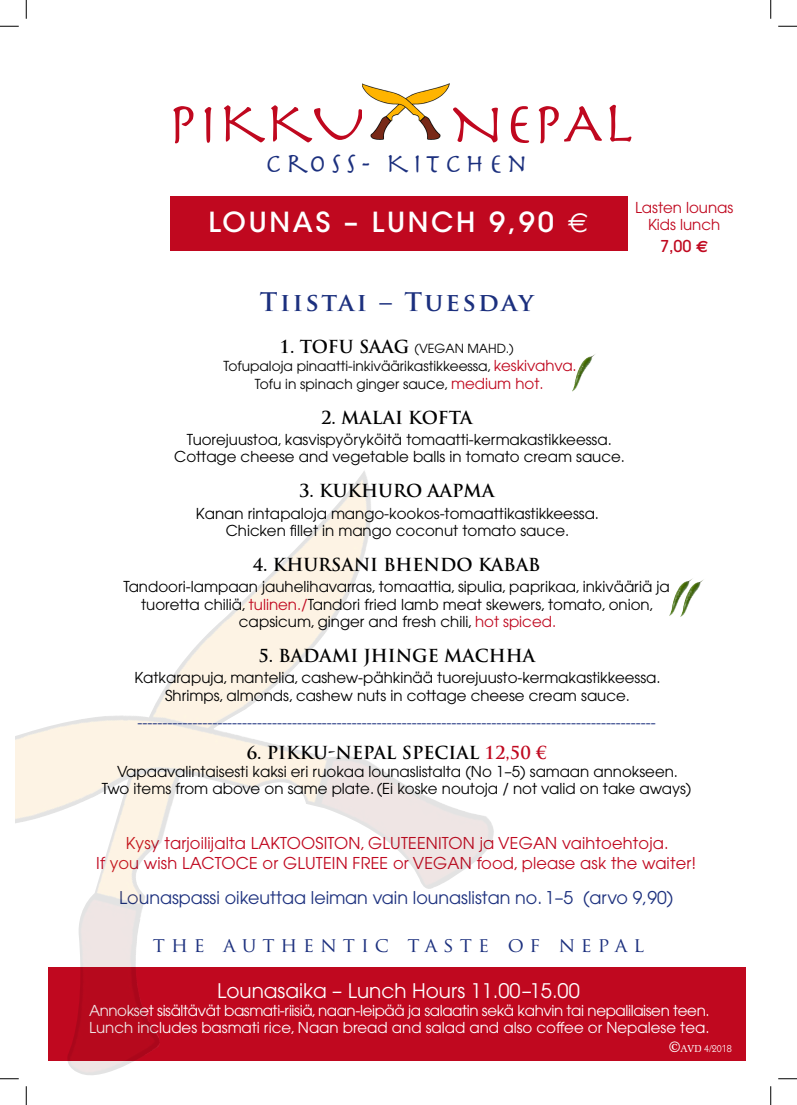
<style>
.page{position:relative;width:797px;height:1105px;background:#fff}
.page>*{position:absolute;margin:0;border:0;box-sizing:border-box;transform-origin:0 0}
.t1{font:58.88px "Herculanum";letter-spacing:.005em;color:#c0081f}
.t2{font:28px "Herculanum";letter-spacing:.15em;color:#1c307e}
.t3{font:27.5px "ITC Avant Garde MM 445 750";letter-spacing:.1em;color:#fff}
.t4{font:700 25px "Trajan Pro";letter-spacing:.1em;color:#1c307e}
.t5{font:20px "Avant Garde";color:#fff}
.t6{font:20px "Trajan Pro";letter-spacing:.3em;color:#1c307e}
.t7{font:700 17.5px "Trajan Pro";color:#000}
.t8{font:17.5px "Avant Garde";color:#1c307e}
.t9{font:16.25px/20px "Avant Garde";letter-spacing:.01em;color:#c0081f;text-align:center}
.t10{font:500 16.25px "Avant Garde";color:#c0081f}
.t11{font:15px/17.5px "Avant Garde";color:#000;text-align:center}
.t12{font:15px/17.5px "Avant Garde";letter-spacing:-.025em;color:#fff}
.t13{font:15px "Avant Garde";color:#1c307e}
.t14{font:15px/16.2px "Avant Garde";color:#c0081f;text-align:center}
.t15{font:13.75px/17.5px "Avant Garde";color:#000;text-align:center}
.t16{font:12.5px "Avant Garde";color:#000}
.t17{font:10px "Itc Kabel";color:#fff}
.s1{font-family:"Euro Sans"}
.s2{font-family:"Euro Sans";font-weight:700}
.s3{font-size:15px;color:#c0081f}
.s4{font-size:15px}
.s5{color:#c0081f}
.s6{font-family:"Melior";font-size:15px}
.s7{font-family:"Melior"}
</style>
<div class="page">
<div style="left:49px;top:967px;width:697px;height:93px;background:#c0081f"></div>
<img style="left:362px;top:83px;width:87px;height:57px">
<div style="left:171px;top:196px;width:457px;height:55px;background:#c0081f"></div>
<img style="left:16px;top:471px;width:496px;height:609px">
<img style="left:669px;top:588px;width:10px;height:28px">
<img style="left:679px;top:578px;width:25px;height:39px">
<img style="left:572px;top:354px;width:23px;height:38px">
<svg style="left:0;top:25px;width:19px;height:2px"></svg>
<svg style="left:778px;top:25px;width:19px;height:2px"></svg>
<svg style="left:0;top:1078px;width:19px;height:1px"></svg>
<svg style="left:778px;top:1078px;width:19px;height:1px"></svg>
<svg style="left:25px;top:0;width:2px;height:19px"></svg>
<svg style="left:25px;top:1086px;width:2px;height:19px"></svg>
<svg style="left:770px;top:0;width:1px;height:19px"></svg>
<svg style="left:770px;top:1086px;width:1px;height:19px"></svg>
<h1 class="t1" style="left:167px;top:86px;width:200px">PIKKU</h1>
<h1 class="t1" style="left:450px;top:86px;width:185px">NEPAL</h1>
<h2 class="t2" style="left:265px;top:146px;width:264px">CROSS- KITCHEN</h2>
<h3 class="t3" style="left:208px;top:206px;width:381px">LOUNAS – LUNCH 9,90 <span class="s1">€</span></h3>
<p class="t14" style="left:635px;top:200px;width:100px">Lasten lounas<br>Kids lunch</p>
<p class="t10" style="left:660px;top:236px;width:50px">7,00 <span class="s2">€</span></p>
<h3 class="t4" style="left:260px;top:286px;width:275px">TIISTAI – TUESDAY</h3>
<p class="t7" style="left:279px;top:336px;width:105px">1. TOFU SAAG</p>
<p class="t16" style="left:414px;top:341px;width:101px">(vegan Mahd.)</p>
<p class="t15" style="left:223px;top:358px;width:354px">Tofupaloja pinaatti-inkiväärikastikkeessa, <span class="s3">keskivahva.<br></span>Tofu in spinach ginger sau<span class="s4">c</span>e, <span class="s3">medium hot.</span></p>
<p class="t7" style="left:321px;top:407px;width:141px">2. MALAI KOFTA</p>
<p class="t11" style="left:174px;top:431px;width:452px">Tuorejuustoa, kasvispyöryköitä tomaatti-kermakastikkeessa.<br>Cottage cheese and vegetable balls in tomato cream sauce.</p>
<p class="t7" style="left:299px;top:480px;width:197px">3. KUKHURO AAPMA</p>
<p class="t11" style="left:196px;top:504px;width:404px">Kanan rintapaloja mango-kookos-tomaattikastikkeessa.<br>Chicken fillet in mango coconut tomato sauce.</p>
<p class="t7" style="left:253px;top:554px;width:289px">4. KHURSANI BHENDO KABAB</p>
<p class="t11" style="left:124px;top:578px;width:547px">Tandoori-lampaan jauhelihavarras, tomaattia, sipulia, paprikaa, inkivääriä ja tuoretta chiliä, <span class="s5">tulinen./</span>Tandori fried lamb meat skewers, tomato, onion, capsicum, ginger and fresh chili, <span class="s5">hot spiced.</span></p>
<p class="t7" style="left:258px;top:645px;width:278px">5. BADAMI JHINGE MACHHA</p>
<p class="t11" style="left:134px;top:669px;width:527px">Katkarapuja, mantelia, cashew-pähkinää tuorejuusto-kermakastikkeessa.<br>Shrimps, almonds, cashew nuts in cottage cheese cream sauce.</p>
<p class="t13" style="left:138px;top:714px;width:519px">--------------------------------------------------------------------------------------------------------</p>
<p class="t7" style="left:247px;top:742px;width:301px">6. PIKKU-NEPAL SPECIAL <span class="s5">12,50 €</span></p>
<p class="t11" style="left:102px;top:763px;width:591px">Vapaavalintaisesti kaksi eri ruokaa lounaslistalta (No 1–5) samaan annokseen.<br>Two items from above on same plate. (Ei koske noutoja / not valid on take aways)</p>
<p class="t9" style="left:96px;top:833px;width:601px">Kysy tarjoilijalta LAKTOOSITON, GLUTEENITON ja VEGAN vaihtoehtoja.<br>If you wish LACTOCE or GLUTEIN FREE or VEGAN food, please ask the waiter!</p>
<p class="t8" style="left:119px;top:888px;width:555px">Lounaspassi oikeuttaa leiman vain lounaslistan no. 1–5 (arvo 9,90)</p>
<h3 class="t6" style="left:153px;top:932px;width:492px">THE AUTHENTIC TASTE OF NEPAL</h3>
<h3 class="t5" style="left:217px;top:979px;width:364px">Lounasaika – Lunch Hours 11.00–15.00</h3>
<p class="t12" style="left:89px;top:1001px;width:622px">Annokset sisältävät basmati-riisiä, naan-leipää ja salaatin sekä kahvin tai nepalilaisen teen.<br>Lunch includes basmati rice, Naan bread and salad and also coffee or Nepalese tea.</p>
<p class="t17" style="left:669px;top:1043px;width:64px"><span class="s6">©</span><span class="s7">AVD</span> 4/2018</p>
</div>
